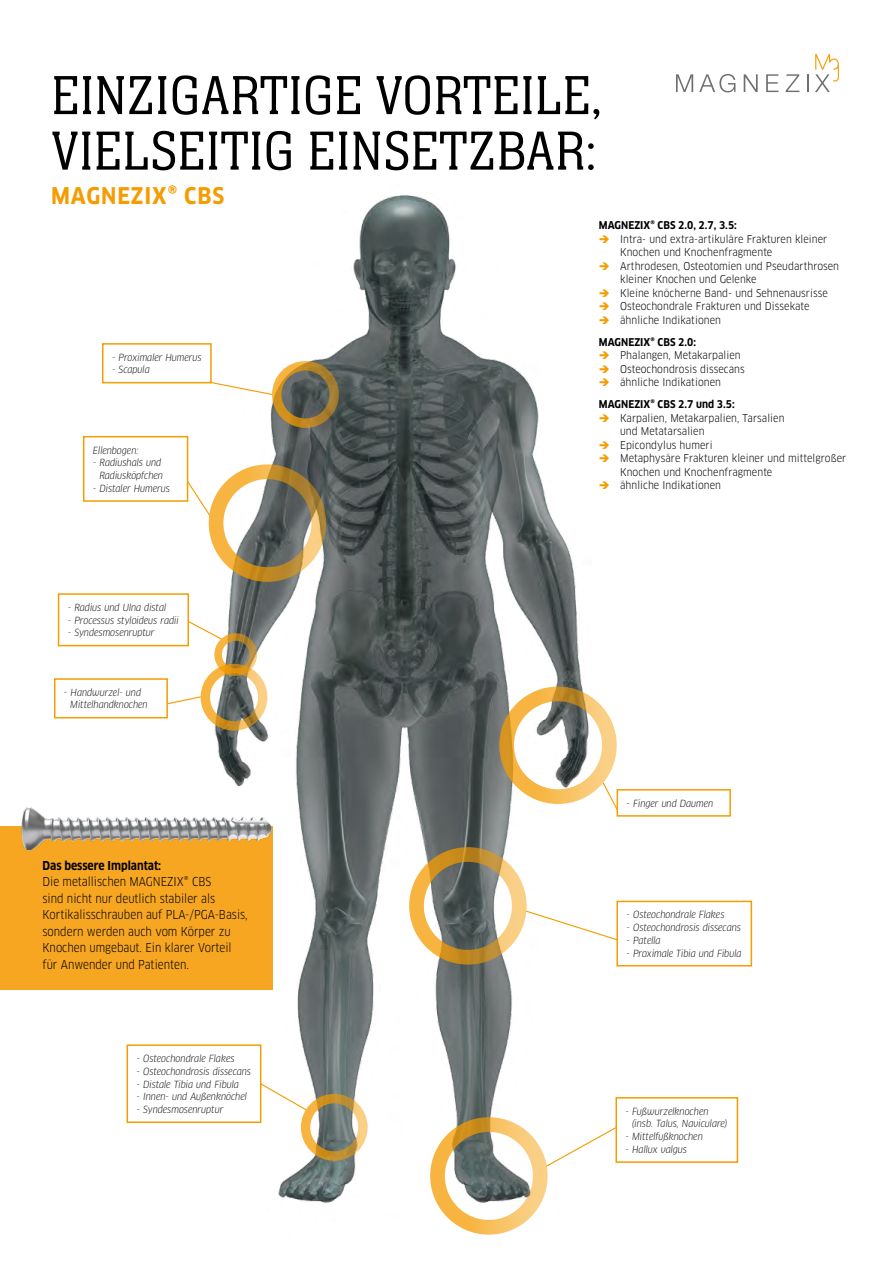
<style>
.page{position:relative;width:893px;height:1263px;background:#fff}
.page>*{position:absolute;margin:0;border:0;box-sizing:border-box;transform-origin:0 0}
.t1{font:300 57px/55.5px "Neue Aachen Pro";color:#000}
.t2{font:700 22.5px "Clan Pro Narr";letter-spacing:.04em;color:#f59c00}
.t3{font:12px/16.5px "Clan Pro Narr";color:#000;scale:.96 1}
.t4{font:700 12px "Clan Pro Narr";color:#000;scale:.96 1}
.t5{font:10.5px/13.5px "Clan Pro Narr";letter-spacing:.005em;color:#000}
.t6{font:700 10.5px "Clan Pro Narr";letter-spacing:.005em;color:#000}
.t7{font:italic 9.6px/12.8px "Clan Pro Narr";letter-spacing:-.005em;color:#000}
</style>
<div class="page">
<img style="left:210px;top:195px;width:406px;height:1040px">
<div style="left:499px;top:686px;width:118px;height:118px;border:15px solid #f59c00;border-radius:50%"></div>
<div style="left:430px;top:1117px;width:118px;height:117px;border:15px solid #f59c00;border-radius:50%"></div>
<div style="left:214px;top:633px;width:43px;height:43px;border:8px solid #f59c00;border-radius:50%"></div>
<div style="left:301px;top:1094px;width:67px;height:67px;border:9px solid #f59c00;border-radius:50%"></div>
<div style="left:201px;top:664px;width:66px;height:67px;border:9px solid #f59c00;border-radius:50%"></div>
<div style="left:615px;top:1097px;width:123px;height:66px;border:2px solid #f59c00"></div>
<div style="left:617px;top:789px;width:114px;height:28px;border:2px solid #f59c00"></div>
<svg style="left:602px;top:781px;width:17px;height:30px"></svg>
<svg style="left:545px;top:1126px;width:73px;height:42px"></svg>
<div style="left:616px;top:901px;width:136px;height:65px;border:2px solid #f59c00"></div>
<div style="left:58px;top:593px;width:131px;height:53px;border:2px solid #f59c00"></div>
<div style="left:127px;top:1044px;width:134px;height:79px;border:2px solid #f59c00"></div>
<svg style="left:187px;top:620px;width:36px;height:21px"></svg>
<svg style="left:168px;top:695px;width:34px;height:10px"></svg>
<svg style="left:259px;top:1082px;width:49px;height:29px"></svg>
<div style="left:409px;top:847px;width:118px;height:117px;border:15px solid #f59c00;border-radius:50%"></div>
<svg style="left:525px;top:910px;width:94px;height:31px"></svg>
<div style="left:209px;top:464px;width:117px;height:118px;border:15px solid #f59c00;border-radius:50%"></div>
<div style="left:272px;top:361px;width:67px;height:67px;border:9px solid #f59c00;border-radius:50%"></div>
<div style="left:83px;top:436px;width:105px;height:66px;border:2px solid #f59c00"></div>
<div style="left:102px;top:343px;width:110px;height:40px;border:2px solid #f59c00"></div>
<svg style="left:186px;top:480px;width:25px;height:37px"></svg>
<svg style="left:208px;top:381px;width:65px;height:15px"></svg>
<div style="left:54px;top:678px;width:114px;height:40px;border:1px solid #f59c00"></div>
<svg style="left:676px;top:74px;width:17px;height:18px"></svg>
<svg style="left:699px;top:74px;width:36px;height:18px"></svg>
<svg style="left:744px;top:74px;width:14px;height:18px"></svg>
<svg style="left:766px;top:74px;width:12px;height:18px"></svg>
<svg style="left:786px;top:74px;width:13px;height:18px"></svg>
<svg style="left:807px;top:74px;width:1px;height:18px"></svg>
<svg style="left:815px;top:54px;width:24px;height:38px"></svg>
<div style="left:0;top:826px;width:272px;height:164px;background:#f7a621"></div>
<img style="left:21px;top:756px;width:276px;height:149px">
<svg style="left:600px;top:235px;width:16px;height:9px"></svg>
<svg style="left:600px;top:262px;width:16px;height:9px"></svg>
<svg style="left:600px;top:289px;width:16px;height:36px"></svg>
<svg style="left:600px;top:352px;width:16px;height:35px"></svg>
<svg style="left:600px;top:414px;width:16px;height:9px"></svg>
<svg style="left:600px;top:441px;width:16px;height:22px"></svg>
<svg style="left:600px;top:482px;width:16px;height:8px"></svg>
<h1 class="t1" style="left:51px;top:68px;width:552px">EINZIGARTIGE VORTEILE,<br>VIELSEITIG EINSETZBAR:</h1>
<h2 class="t2" style="left:51px;top:183px;width:175px">MAGNEZIX® CBS</h2>
<p class="t7" style="left:112px;top:351px;width:91px">- Proximaler Humerus</p>
<p class="t7" style="left:112px;top:363px;width:39px">- Scapula</p>
<p class="t7" style="left:93px;top:444px;width:47px">Ellenbogen:</p>
<p class="t7" style="left:93px;top:456px;width:72px;text-align:right">- Radiushals und<br>Radiusköpfchen</p>
<p class="t7" style="left:93px;top:482px;width:79px">- Distaler Humerus</p>
<p class="t7" style="left:68px;top:601px;width:100px">- Radius und Ulna distal</p>
<p class="t7" style="left:68px;top:614px;width:112px">- Processus styloideus radii</p>
<p class="t7" style="left:68px;top:626px;width:88px">- Syndesmosenruptur</p>
<p class="t7" style="left:70px;top:686px;width:79px;text-indent:-6px">- Handwurzel- und<br>Mittelhandknochen</p>
<p class="t4" style="left:43px;top:858px;width:125px">Das bessere Implantat:</p>
<p class="t3" style="left:43px;top:873px;width:215px">Die metallischen MAGNEZIX® CBS<br>sind nicht nur deutlich stabiler als Kortikalisschrauben auf PLA-/PGA-Basis, sondern werden auch vom Körper zu Knochen umgebaut. Ein klarer Vorteil für Anwender und Patienten.</p>
<p class="t7" style="left:137px;top:1052px;width:100px">- Osteochondrale Flakes</p>
<p class="t7" style="left:137px;top:1065px;width:116px">- Osteochondrosis dissecans</p>
<p class="t7" style="left:137px;top:1077px;width:104px">- Distale Tibia und Fibula</p>
<p class="t7" style="left:137px;top:1090px;width:112px">- Innen- und Außenknöchel</p>
<p class="t7" style="left:137px;top:1103px;width:88px">- Syndesmosenruptur</p>
<p class="t6" style="left:599px;top:219px;width:139px">MAGNEZIX® CBS 2.0, 2.7, 3.5:</p>
<p class="t5" style="left:620px;top:232px;width:220px">Intra- und extra-artikuläre Frakturen kleiner Knochen und Knochenfragmente<br>Arthrodesen, Osteotomien und Pseudarthrosen kleiner Knochen und Gelenke<br>Kleine knöcherne Band- und Sehnenausrisse Osteochondrale Frakturen und Dissekate ähnliche Indikationen</p>
<p class="t6" style="left:599px;top:336px;width:99px">MAGNEZIX® CBS 2.0:</p>
<p class="t5" style="left:620px;top:349px;width:126px">Phalangen, Metakarpalien<br>Osteochondrosis dissecans ähnliche Indikationen</p>
<p class="t6" style="left:599px;top:398px;width:137px">MAGNEZIX® CBS 2.7 und 3.5:</p>
<p class="t5" style="left:620px;top:411px;width:228px">Karpalien, Metakarpalien, Tarsalien<br>und Metatarsalien<br>Epicondylus humeri<br>Metaphysäre Frakturen kleiner und mittelgroßer<br>Knochen und Knochenfragmente<br>ähnliche Indikationen</p>
<p class="t7" style="left:627px;top:797px;width:88px">- Finger und Daumen</p>
<p class="t7" style="left:626px;top:908px;width:100px">- Osteochondrale Flakes</p>
<p class="t7" style="left:626px;top:921px;width:116px">- Osteochondrosis dissecans</p>
<p class="t7" style="left:626px;top:934px;width:36px">- Patella</p>
<p class="t7" style="left:626px;top:946px;width:117px">- Proximale Tibia und Fibula</p>
<p class="t7" style="left:632px;top:1105px;width:97px;text-indent:-6px">- Fußwurzelknochen (insb. Talus, Naviculare)</p>
<p class="t7" style="left:625px;top:1130px;width:79px">- Mittelfußknochen</p>
<p class="t7" style="left:625px;top:1143px;width:63px">- Hallux valgus</p>
</div>
